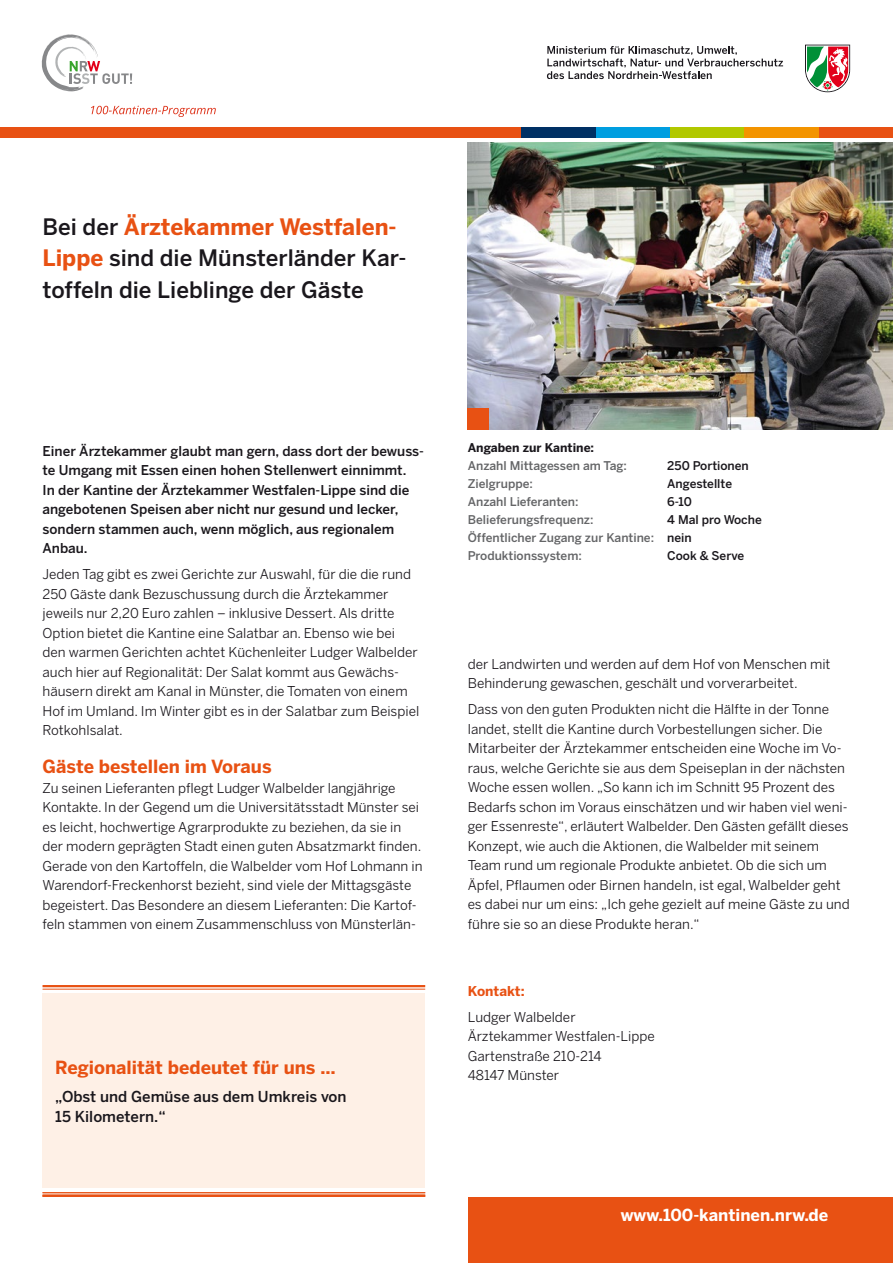
<style>
.page{position:relative;width:893px;height:1263px;background:#fff}
.page>*{position:absolute;margin:0;border:0;box-sizing:border-box;transform-origin:0 0}
.t1{font:500 22.5px/31.5px "Benton Sans";color:#1a171c}
.t2{font:700 18px "Benton Sans";color:#e85113}
.t3{font:700 16.5px "Benton Sans";color:#fff}
.t4{font:500 15px/19.5px "Benton Sans";color:#1a171c}
.t5{font:13.5px/19.5px "Benton Sans";color:#1a171c}
.t6{font:500 13.5px/19.5px "Benton Sans";color:#1a171c}
.t7{font:700 13.5px "Benton Sans";color:#e85113}
.t8{font:500 12px/18px "Benton Sans";color:#646567}
.t9{font:500 12px "Benton Sans";color:#1a171c}
.t10{font:700 12px "Benton Sans";color:#1a171c}
.s1{font-weight:700;color:#e85113}
.s2{color:#1a171c}
</style>
<div class="page">
<div style="left:468px;top:1197px;width:425px;height:66px;background:#e85113"></div>
<div style="left:0;top:128px;width:610px;height:10px;background:#e85113"></div>
<div style="left:819px;top:128px;width:74px;height:10px;background:#e85113"></div>
<div style="left:744px;top:128px;width:75px;height:10px;background:#f39400"></div>
<div style="left:670px;top:128px;width:74px;height:10px;background:#b1c800"></div>
<div style="left:595px;top:128px;width:75px;height:10px;background:#009ee0"></div>
<div style="left:521px;top:128px;width:74px;height:10px;background:#003064"></div>
<svg style="left:547px;top:46px;width:236px;height:33px"></svg>
<svg style="left:805px;top:45px;width:45px;height:47px"></svg>
<svg style="left:42px;top:34px;width:90px;height:57px"></svg>
<svg style="left:91px;top:106px;width:125px;height:11px"></svg>
<img style="left:468px;top:142px;width:425px;height:287px">
<div style="left:43px;top:994px;width:382px;height:194px;background:#fef0e6"></div>
<hr style="left:43px;top:985px;width:382px;height:2px;background:#e85113">
<hr style="left:43px;top:989px;width:382px;height:1px;background:#e85113">
<hr style="left:43px;top:1192px;width:382px;height:1px;background:#e85113">
<hr style="left:43px;top:1194px;width:382px;height:3px;background:#e85113">
<div style="left:468px;top:408px;width:21px;height:21px;background:#e85113"></div>
<h1 class="t1" style="left:43px;top:211px;width:365px">Bei der <span class="s1">Ärztekammer Westfalen-<br>Lippe</span> sind die Münsterländer Kar&shy;toffeln die Lieblinge der Gäste</h1>
<p class="t6" style="left:43px;top:441px;width:383px">Einer Ärztekammer glaubt man gern, dass dort der bewuss&shy;te Umgang mit Essen einen hohen Stellenwert einnimmt.<br>In der Kantine der Ärztekammer Westfalen-Lippe sind die angebotenen Speisen aber nicht nur gesund und lecker, sondern stammen auch, wenn möglich, aus regionalem Anbau.</p>
<p class="t5" style="left:43px;top:564px;width:378px">Jeden Tag gibt es zwei Gerichte zur Auswahl, für die die rund 250 Gäste dank Bezuschussung durch die Ärztekammer jeweils nur 2,20 Euro zahlen – inklusive Dessert. Als dritte Option bietet die Kantine eine Salatbar an. Ebenso wie bei den warmen Gerichten achtet Küchenleiter Ludger Walbelder auch hier auf Regionalität: Der Salat kommt aus Gewächs&shy;häusern direkt am Kanal in Münster, die Tomaten von einem Hof im Umland. Im Winter gibt es in der Salatbar zum Beispiel Rotkohlsalat.</p>
<h2 class="t2" style="left:43px;top:756px;width:231px">Gäste bestellen im Voraus</h2>
<p class="t5" style="left:43px;top:778px;width:382px">Zu seinen Lieferanten pflegt Ludger Walbelder langjährige Kontakte. In der Gegend um die Universitätsstadt Münster sei es leicht, hochwertige Agrarprodukte zu beziehen, da sie in der modern geprägten Stadt einen guten Absatzmarkt finden.<br>Gerade von den Kartoffeln, die Walbelder vom Hof Lohmann in Warendorf-Freckenhorst bezieht, sind viele der Mittagsgäste begeistert. Das Besondere an diesem Lieferanten: Die Kartof&shy;feln stammen von einem Zusammenschluss von Münsterlän-</p>
<h2 class="t2" style="left:55px;top:1057px;width:282px">Regionalität bedeutet für uns …</h2>
<p class="t4" style="left:55px;top:1087px;width:293px">„Obst und Gemüse aus dem Umkreis von<br>15 Kilometern.“</p>
<p class="t10" style="left:468px;top:440px;width:128px">Angaben zur Kantine:</p>
<p class="t8" style="left:468px;top:456px;width:161px">Anzahl Mittagessen am Tag:</p>
<p class="t9" style="left:667px;top:458px;width:83px">250 Portionen</p>
<p class="t8" style="left:468px;top:474px;width:67px">Zielgruppe:</p>
<p class="t9" style="left:667px;top:476px;width:66px">Angestellte</p>
<p class="t8" style="left:468px;top:492px;width:112px">Anzahl Lieferanten:</p>
<p class="t9" style="left:667px;top:494px;width:26px">6-10</p>
<p class="t8" style="left:468px;top:510px;width:127px">Belieferungsfrequenz:</p>
<p class="t8" style="left:468px;top:510px;width:296px;text-indent:200px"><span class="s2">4 Mal pro Woche<br></span>Öffentlicher Zugang zur Kantine: <span class="s2">nein<br></span>Produktionssystem:</p>
<p class="t9" style="left:667px;top:548px;width:78px">Cook &amp; Serve</p>
<p class="t5" style="left:468px;top:654px;width:364px">der Landwirten und werden auf dem Hof von Menschen mit<br>Behinderung gewaschen, geschält und vorverarbeitet.</p>
<p class="t5" style="left:468px;top:699px;width:383px">Dass von den guten Produkten nicht die Hälfte in der Tonne landet, stellt die Kantine durch Vorbestellungen sicher. Die Mitarbeiter der Ärztekammer entscheiden eine Woche im Vo&shy;raus, welche Gerichte sie aus dem Speiseplan in der nächsten Woche essen wollen. „So kann ich im Schnitt 95 Prozent des Bedarfs schon im Voraus einschätzen und wir haben viel weni&shy;ger Essenreste“, erläutert Walbelder. Den Gästen gefällt dieses Konzept, wie auch die Aktionen, die Walbelder mit seinem Team rund um regionale Produkte anbietet. Ob die sich um Äpfel, Pflaumen oder Birnen handeln, ist egal, Walbelder geht es dabei nur um eins: „Ich gehe gezielt auf meine Gäste zu und führe sie so an diese Produkte heran.“</p>
<p class="t7" style="left:468px;top:983px;width:58px">Kontakt:</p>
<p class="t5" style="left:468px;top:1007px;width:189px">Ludger Walbelder<br>Ärztekammer Westfalen-Lippe<br>Gartenstraße 210-214<br>48147 Münster</p>
<p class="t3" style="left:621px;top:1205px;width:209px">www.100-kantinen.nrw.de</p>
</div>
